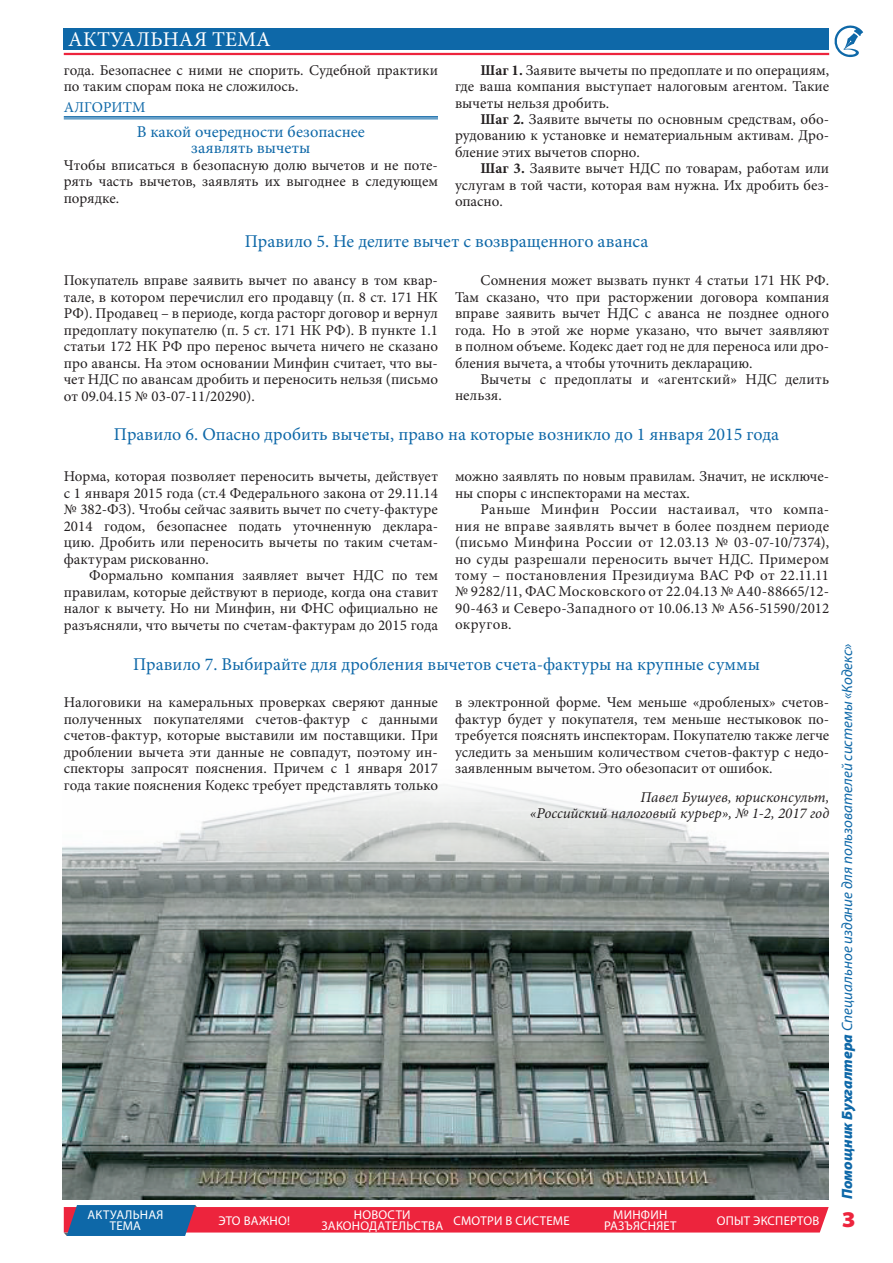
<style>
.page{position:relative;width:893px;height:1263px;background:#fff}
.page>*{position:absolute;margin:0;border:0;box-sizing:border-box;transform-origin:0 0}
.t1{font:900 semi-expanded 22.5px "Myriad Pro";color:#ed243d}
.t2{font:21px "Minion Pro";letter-spacing:.01em;color:#fff}
.t3{font:18px "Minion Pro";color:#0e68a8}
.t4{font:16.5px/16.5px "Minion Pro";color:#0e68a8;text-align:center}
.t5{font:15px/16.5px "Minion Pro";color:#231f20;text-align:justify}
.t6{font:italic 15px "Myriad Pro";color:#0e68a8}
.t7{font:italic 15px/16.5px "Minion Pro";color:#231f20;text-align:right}
.t8{font:15px "Minion Pro";color:#0e68a8}
.t9{font:12.75px/10.5px "Myriad Pro";letter-spacing:.105em;color:#fff}
.t10{font:12.75px "Myriad Pro";letter-spacing:.125em;color:#fff}
.t11{font:12.75px "Myriad Pro";letter-spacing:.13em;color:#fff}
.s1{font-weight:700}
.s2{font-weight:900}
</style>
<div class="page">
<svg style="left:834px;top:25px;width:29px;height:32px"></svg>
<div style="left:64px;top:29px;width:765px;height:21px;background:#0e68a8"></div>
<hr style="left:64px;top:53px;width:765px;height:2px;background:#ed243d">
<svg style="left:64px;top:1205px;width:765px;height:31px;background:#cd4f6b"></svg>
<hr style="left:64px;top:116px;width:374px;height:2px;background:#0e68a8">
<hr style="left:64px;top:119px;width:374px;height:1px;background:#0e68a8">
<img style="left:63px;top:784px;width:765px;height:415px">
<h2 class="t2" style="left:68px;top:25px;width:204px">АКТУАЛЬНАЯ ТЕМА</h2>
<p class="t5" style="left:64px;top:62px;width:376px">года. Безопаснее с ними не спорить. Судебной практики по таким спорам пока не сложилось.</p>
<p class="t8" style="left:64px;top:97px;width:83px">АЛГОРИТМ</p>
<p class="t4" style="left:137px;top:123px;width:229px">В какой очередности безопаснее заявлять вычеты</p>
<p class="t5" style="left:64px;top:157px;width:376px">Чтобы вписаться в безопасную долю вычетов и не поте&shy;рять часть вычетов, заявлять их выгоднее в следующем порядке.</p>
<p class="t5" style="left:455px;top:62px;width:376px;text-indent:26px"><span class="s1">Шаг 1.</span> Заявите вычеты по предоплате и по операциям, где ваша компания выступает налоговым агентом. Такие вычеты нельзя дробить.</p>
<p class="t5" style="left:455px;top:111px;width:376px;text-indent:26px"><span class="s1">Шаг 2.</span> Заявите вычеты по основным средствам, обо&shy;рудованию к установке и нематериальным активам. Дро&shy;бление этих вычетов спорно.</p>
<p class="t5" style="left:455px;top:160px;width:376px;text-indent:26px"><span class="s1">Шаг 3.</span> Заявите вычет НДС по товарам, работам или услугам в той части, которая вам нужна. Их дробить без&shy;опасно.</p>
<p class="t3" style="left:245px;top:229px;width:405px">Правило 5. Не делите вычет с возвращенного аванса</p>
<p class="t5" style="left:64px;top:272px;width:376px">Покупатель вправе заявить вычет по авансу в том квар&shy;тале, в котором перечислил его продавцу (п. 8 ст. 171 НК РФ). Продавец – в периоде, когда расторг договор и вернул предоплату покупателю (п. 5 ст. 171 НК РФ). В пункте 1.1 статьи 172 НК РФ про перенос вычета ничего не сказано про авансы. На этом основании Минфин считает, что вы&shy;чет НДС по авансам дробить и переносить нельзя (письмо от 09.04.15 № 03-07-11/20290).</p>
<p class="t5" style="left:455px;top:272px;width:376px;text-indent:26px">Сомнения может вызвать пункт 4 статьи 171 НК РФ.<br>Там сказано, что при расторжении договора компания вправе заявить вычет НДС с аванса не позднее одного года. Но в этой же норме указано, что вычет заявляют в полном объеме. Кодекс дает год не для переноса или дро&shy;бления вычета, а чтобы уточнить декларацию.</p>
<p class="t5" style="left:455px;top:371px;width:376px;text-indent:26px">Вычеты с предоплаты и «агентский» НДС делить нельзя.</p>
<p class="t3" style="left:114px;top:422px;width:667px">Правило 6. Опасно дробить вычеты, право на которые возникло до 1 января 2015 года</p>
<p class="t5" style="left:64px;top:468px;width:376px">Норма, которая позволяет переносить вычеты, действует с 1 января 2015 года (ст.4 Федерального закона от 29.11.14 № 382-ФЗ). Чтобы сейчас заявить вычет по счету-фактуре 2014 годом, безопаснее подать уточненную деклара&shy;цию. Дробить или переносить вычеты по таким счетам&shy;фактурам рискованно.</p>
<p class="t5" style="left:64px;top:567px;width:376px;text-indent:26px">Формально компания заявляет вычет НДС по тем правилам, которые действуют в периоде, когда она ставит налог к вычету. Но ни Минфин, ни ФНС официально не разъясняли, что вычеты по счетам-фактурам до 2015 года</p>
<p class="t5" style="left:455px;top:468px;width:376px">можно заявлять по новым правилам. Значит, не исключе&shy;ны споры с инспекторами на местах.</p>
<p class="t5" style="left:455px;top:501px;width:376px;text-indent:26px">Раньше Минфин России настаивал, что компа&shy;ния не вправе заявлять вычет в более позднем периоде (письмо Минфина России от 12.03.13 № 03-07-10/7374), но суды разрешали переносить вычет НДС. Примером тому – постановления Президиума ВАС РФ от 22.11.11 № 9282/11, ФАС Московского от 22.04.13 № А40-88665/12- 90-463 и Северо-Западного от 10.06.13 № А56-51590/2012 округов.</p>
<p class="t3" style="left:133px;top:652px;width:628px">Правило 7. Выбирайте для дробления вычетов счета-фактуры на крупные суммы</p>
<p class="t5" style="left:64px;top:694px;width:376px">Налоговики на камеральных проверках сверяют данные полученных покупателями счетов-фактур с данными счетов-фактур, которые выставили им поставщики. При дроблении вычета эти данные не совпадут, поэтому ин&shy;спекторы запросят пояснения. Причем с 1 января 2017 года такие пояснения Кодекс требует представлять только</p>
<p class="t5" style="left:455px;top:694px;width:376px">в электронной форме. Чем меньше «дробленых» счетов&shy;фактур будет у покупателя, тем меньше нестыковок по&shy;требуется пояснять инспекторам. Покупателю также легче уследить за меньшим количеством счетов-фактур с недо&shy;заявленным вычетом. Это обезопасит от ошибок.</p>
<p class="t7" style="left:530px;top:789px;width:301px">Павел Бушуев, юрисконсульт,<br>«Российский налоговый курьер», № 1-2, 2017 год</p>
<p class="t9" style="left:110px;top:1209px;width:55px;text-indent:-22px">Актуальная тема</p>
<p class="t9" style="left:218px;top:1215px;width:73px">это важно!</p>
<p class="t9" style="left:354px;top:1209px;width:58px">но вости</p>
<p class="t9" style="left:321px;top:1220px;width:31px">законо</p>
<p class="t9" style="left:369px;top:1220px;width:94px">дательства смо</p>
<p class="t11" style="left:481px;top:1212px;width:91px">три в системе</p>
<p class="t9" style="left:604px;top:1209px;width:73px;text-align:center">минфин разъясн яет</p>
<p class="t10" style="left:717px;top:1212px;width:104px">опыт экспертов</p>
<p class="t6" style="left:838px;top:1199px;width:557px;rotate:-90deg"><span class="s2">Помощник Бухгалтера</span> Специальное издание для пользователей системы «Кодекс»</p>
<h1 class="t1" style="left:842px;top:1204px;width:15px">3</h1>
</div>
